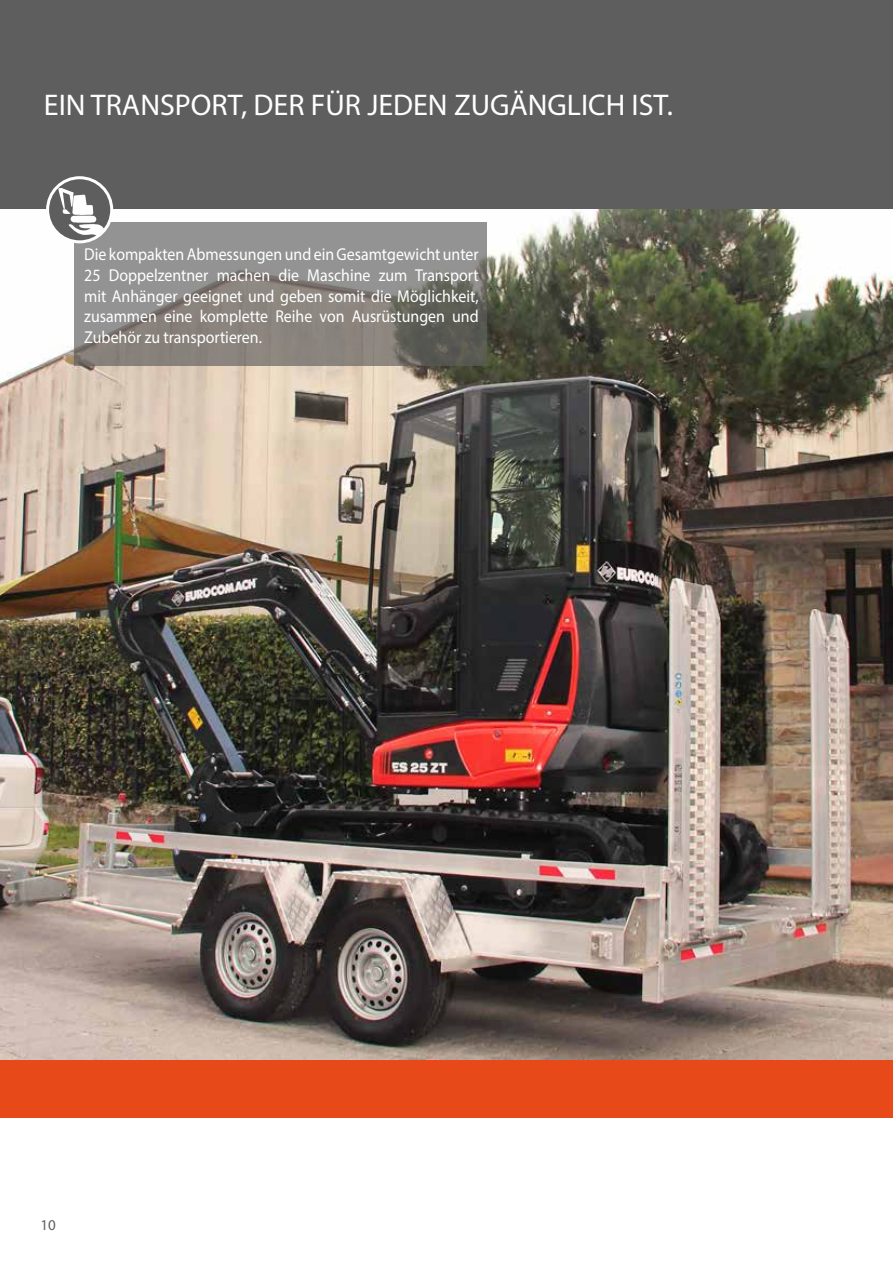
<style>
.page{position:relative;width:893px;height:1263px;background:#fff}
.page>*{position:absolute;margin:0;border:0;box-sizing:border-box;transform-origin:0 0}
.t1{font:30px "Myriad Pro";color:#fff}
.testi_ristretti_BIAN{font:17.25px/20.7px "Myriad Pro";color:#fff;text-align:justify;scale:.92 1}
.t2{font:15px "Myriad Pro";color:#5f5e5e}
</style>
<div class="page">
<div style="left:0;top:0;width:893px;height:209px;background:#5f5e5e"></div>
<div style="left:0;top:1093px;width:893px;height:24px;background:#e84919"></div>
<div style="left:0;top:1084px;width:893px;height:24px;background:#e84919"></div>
<div style="left:0;top:1060px;width:893px;height:24px;background:#e84919"></div>
<img style="left:0;top:209px;width:893px;height:851px">
<svg style="left:74px;top:222px;width:413px;height:144px"></svg>
<svg style="left:48px;top:178px;width:64px;height:64px"></svg>
<svg style="left:58px;top:188px;width:47px;height:48px"></svg>
<div style="left:46px;top:176px;width:67px;height:67px;border:3px solid #fff;border-radius:50%"></div>
<p class="t1" style="left:44px;top:86px;width:630px">EIN TRANSPORT, DER FÜR JEDEN ZUGÄNGLICH IST.</p>
<p class="testi_ristretti_BIAN" style="left:84px;top:244px;width:430px">Die kompakten Abmessungen und ein Gesamtgewicht unter 25 Doppelzentner machen die Maschine zum Transport mit Anhänger geeignet und geben somit die Möglichkeit, zusammen eine komplette Reihe von Ausrüstungen und Zubehör zu transportieren.</p>
<p class="t2" style="left:40px;top:1216px;width:17px">10</p>
</div>
